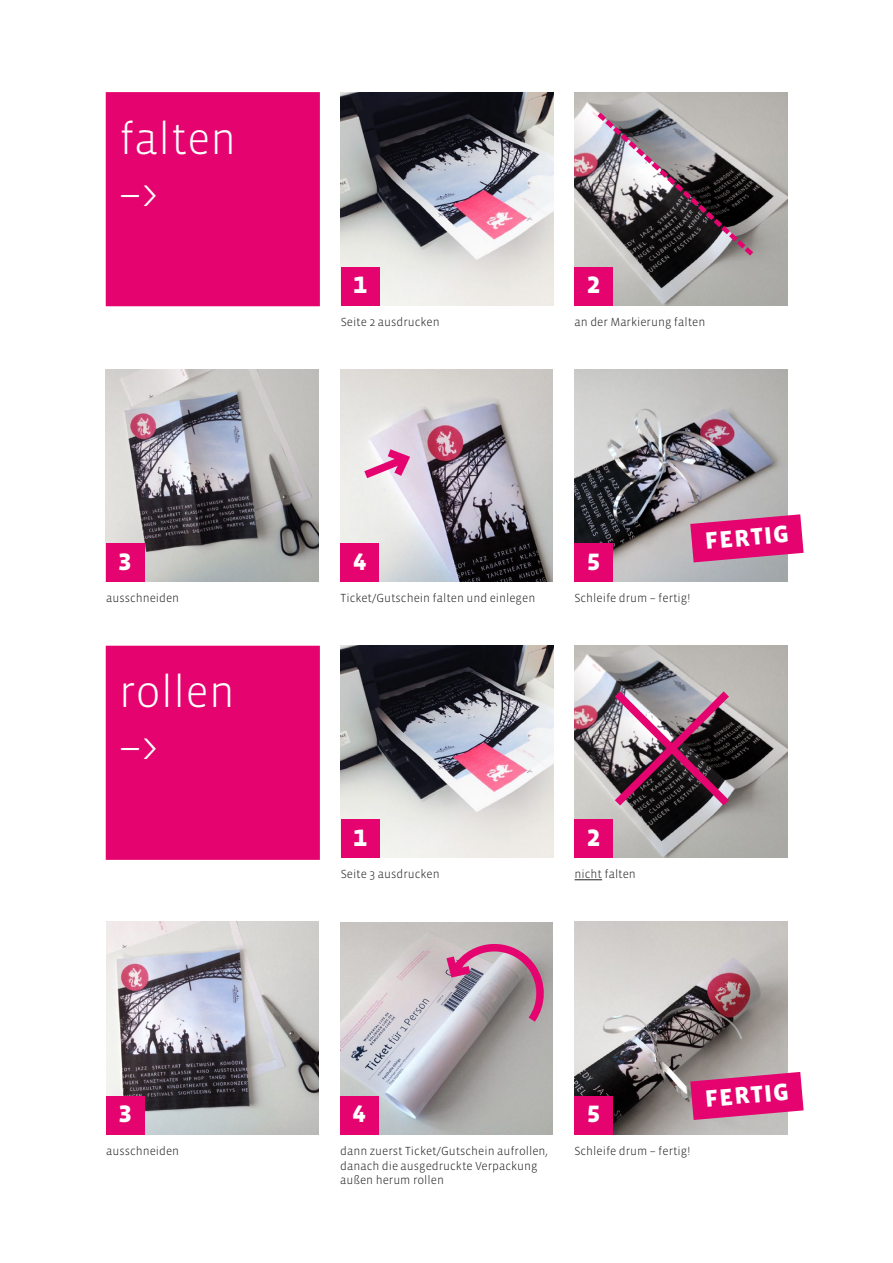
<style>
.page{position:relative;width:893px;height:1263px;background:#fff}
.page>*{position:absolute;margin:0;border:0;box-sizing:border-box;transform-origin:0 0}
.t1{font:300 45px "Vista Sans";color:#fff}
.t2{font:30px "Vista Sans SC Bold";color:#fff}
.t3{font:300 12px/14.4px "Vista Sans";color:#231f20}
</style>
<div class="page">
<img style="left:574px;top:369px;width:213px;height:213px">
<img style="left:341px;top:93px;width:212px;height:212px">
<img style="left:340px;top:369px;width:213px;height:213px">
<img style="left:574px;top:93px;width:213px;height:212px">
<img style="left:106px;top:922px;width:213px;height:212px">
<img style="left:340px;top:922px;width:213px;height:213px">
<img style="left:106px;top:369px;width:212px;height:213px">
<div style="left:341px;top:267px;width:38px;height:38px;background:#e4036f"></div>
<div style="left:341px;top:543px;width:38px;height:39px;background:#e4036f"></div>
<div style="left:106px;top:1096px;width:39px;height:38px;background:#e4036f"></div>
<div style="left:574px;top:267px;width:39px;height:38px;background:#e4036f"></div>
<div style="left:574px;top:543px;width:39px;height:39px;background:#e4036f"></div>
<div style="left:340px;top:1096px;width:39px;height:38px;background:#e4036f"></div>
<div style="left:106px;top:543px;width:38px;height:39px;background:#e4036f"></div>
<svg style="left:593px;top:108px;width:165px;height:152px;background:#7b7478"></svg>
<svg style="left:356px;top:443px;width:59px;height:41px;background:#e8b5d0"></svg>
<svg style="left:441px;top:936px;width:102px;height:94px;background:#b392a3"></svg>
<div style="left:106px;top:92px;width:214px;height:214px;background:#e4036f;border:2px solid #e4036f"></div>
<div style="left:106px;top:646px;width:214px;height:214px;background:#e4036f;border:2px solid #e4036f"></div>
<img style="left:341px;top:645px;width:212px;height:213px">
<div style="left:341px;top:819px;width:38px;height:38px;background:#e4036f"></div>
<img style="left:574px;top:645px;width:213px;height:213px">
<div style="left:574px;top:819px;width:39px;height:38px;background:#e4036f"></div>
<svg style="left:575px;top:879px;width:27px;height:1px"></svg>
<svg style="left:607px;top:683px;width:130px;height:130px;background:#795a6a"></svg>
<img style="left:574px;top:922px;width:213px;height:212px">
<div style="left:574px;top:1096px;width:39px;height:38px;background:#e4036f"></div>
<svg style="left:690px;top:514px;width:114px;height:48px;background:#dc2d81"></svg>
<svg style="left:690px;top:1072px;width:114px;height:48px;background:#db2b7f"></svg>
<p class="t1" style="left:119px;top:116px;width:119px">falten</p>
<p class="t1" style="left:119px;top:170px;width:41px">–&gt;</p>
<p class="t2" style="left:118px;top:544px;width:16px">3</p>
<p class="t3" style="left:106px;top:591px;width:75px">ausschneiden</p>
<p class="t1" style="left:119px;top:669px;width:118px">rollen</p>
<p class="t1" style="left:119px;top:723px;width:41px">–&gt;</p>
<p class="t2" style="left:118px;top:1097px;width:16px">3</p>
<p class="t3" style="left:106px;top:1144px;width:75px">ausschneiden</p>
<p class="t2" style="left:353px;top:268px;width:16px">1</p>
<p class="t3" style="left:341px;top:315px;width:100px">Seite 2 ausdrucken</p>
<p class="t2" style="left:586px;top:268px;width:16px">2</p>
<p class="t3" style="left:575px;top:315px;width:132px">an der Markierung falten</p>
<p class="t2" style="left:352px;top:544px;width:16px">4</p>
<p class="t3" style="left:341px;top:591px;width:196px">Ticket/Gutschein falten und einlegen</p>
<p class="t2" style="left:586px;top:544px;width:16px">5</p>
<p class="t3" style="left:574px;top:591px;width:117px">Schleife drum – fertig!</p>
<p class="t2" style="left:703px;top:524px;width:87px;rotate:-5deg">fertig</p>
<p class="t2" style="left:353px;top:820px;width:16px">1</p>
<p class="t3" style="left:341px;top:867px;width:100px">Seite 3 ausdrucken</p>
<p class="t2" style="left:586px;top:820px;width:16px">2</p>
<p class="t3" style="left:575px;top:867px;width:63px">nicht falten</p>
<p class="t2" style="left:352px;top:1097px;width:16px">4</p>
<p class="t3" style="left:340px;top:1144px;width:209px">dann zuerst Ticket/Gutschein aufrollen,</p>
<p class="t3" style="left:340px;top:1158px;width:199px">danach die ausgedruckte Verpackung außen herum rollen</p>
<p class="t2" style="left:586px;top:1097px;width:16px">5</p>
<p class="t3" style="left:574px;top:1144px;width:117px">Schleife drum – fertig!</p>
<p class="t2" style="left:703px;top:1081px;width:87px;rotate:-5deg">fertig</p>
</div>
